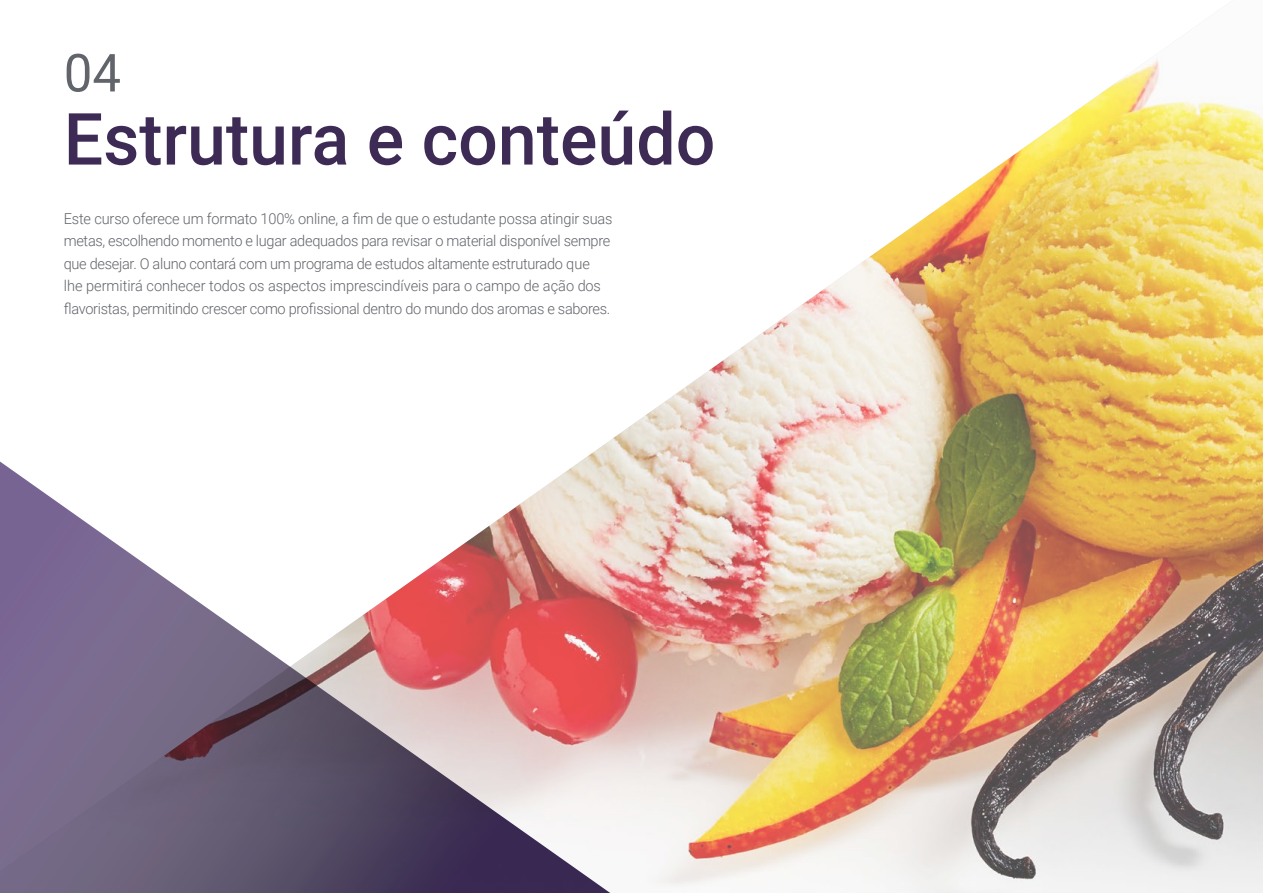
<style>
.page{position:relative;width:1263px;height:893px;background:#fff}
.page>*{position:absolute;margin:0;border:0;box-sizing:border-box;transform-origin:0 0}
.t1{font:500 72px "Roboto";color:#3d2b56}
.t2{font:52.5px "Roboto";color:#61646a}
.t3{font:300 15px/22.5px "Roboto";letter-spacing:-.02em;color:#61646a}
</style>
<div class="page">
<img style="left:602px;top:60px;width:661px;height:833px">
<svg style="left:0;top:446px;width:640px;height:447px"></svg>
<h2 class="t2" style="left:64px;top:36px;width:59px">04</h2>
<h1 class="t1" style="left:64px;top:89px;width:653px">Estrutura e conteúdo</h1>
<p class="t3" style="left:64px;top:207px;width:550px">Este curso oferece um formato 100% online, a fim de que o estudante possa atingir suas metas, escolhendo momento e lugar adequados para revisar o material disponível sempre que desejar. O aluno contará com um programa de estudos altamente estruturado que<br>lhe permitirá conhecer todos os aspectos imprescindíveis para o campo de ação dos flavoristas, permitindo crescer como profissional dentro do mundo dos aromas e sabores.</p>
</div>
